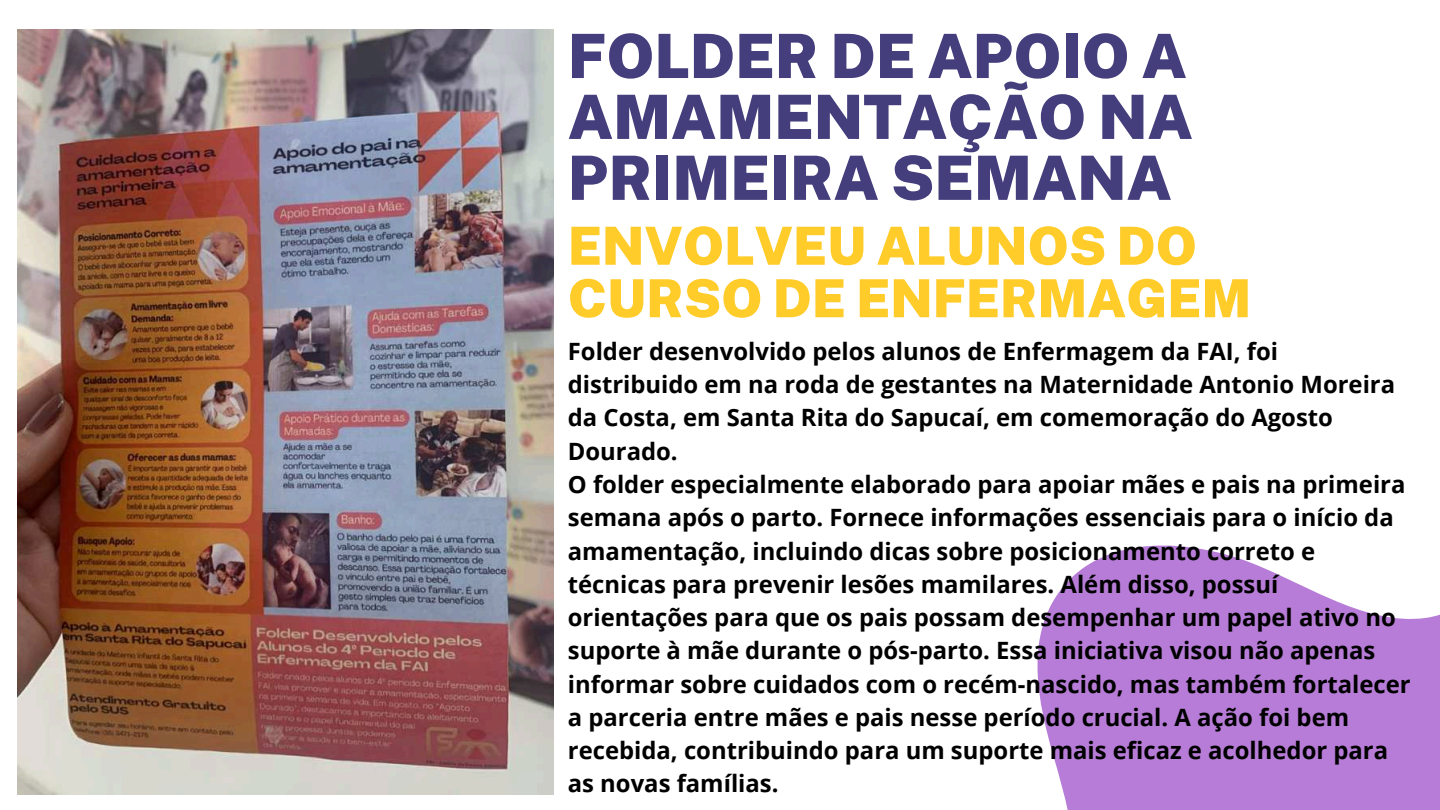
<style>
.page{position:relative;width:1440px;height:810px;background:#fff}
.page>*{position:absolute;margin:0;border:0;box-sizing:border-box;transform-origin:0 0}
.t1{font:900 61.1px/60.9px "Public Sans";color:#443e7c;text-align:justify}
.t2{font:900 52.6px/52.5px "Public Sans";color:#ffcc29}
.t3{font:700 23.8px/33.3px "Open Sans";color:#000}
</style>
<div class="page">
<svg style="left:1037px;top:545px;width:403px;height:265px;fill:#b77cd7"></svg>
<img style="left:18px;top:30px;width:535px;height:765px">
<h1 class="t1" style="left:568px;top:22px;width:626px">FOLDER DE APOIO A AMAMENTAÇÃO NA PRIMEIRA SEMANA</h1>
<h2 class="t2" style="left:568px;top:216px;width:685px">ENVOLVEU ALUNOS DO<br>CURSO DE ENFERMAGEM</h2>
<p class="t3" style="left:568px;top:334px;width:844px">Folder desenvolvido pelos alunos de Enfermagem da FAI, foi distribuido em na roda de gestantes na Maternidade Antonio Moreira da Costa, em Santa Rita do Sapucaí, em comemoração do Agosto Dourado.<br>O folder especialmente elaborado para apoiar mães e pais na primeira semana após o parto. Fornece informações essenciais para o início da amamentação, incluindo dicas sobre posicionamento correto e técnicas para prevenir lesões mamilares. Além disso, possuí orientações para que os pais possam desempenhar um papel ativo no suporte à mãe durante o pós-parto. Essa iniciativa visou não apenas informar sobre cuidados com o recém-nascido, mas também fortalecer a parceria entre mães e pais nesse período crucial. A ação foi bem recebida, contribuindo para um suporte mais eficaz e acolhedor para as novas famílias.</p>
</div>
